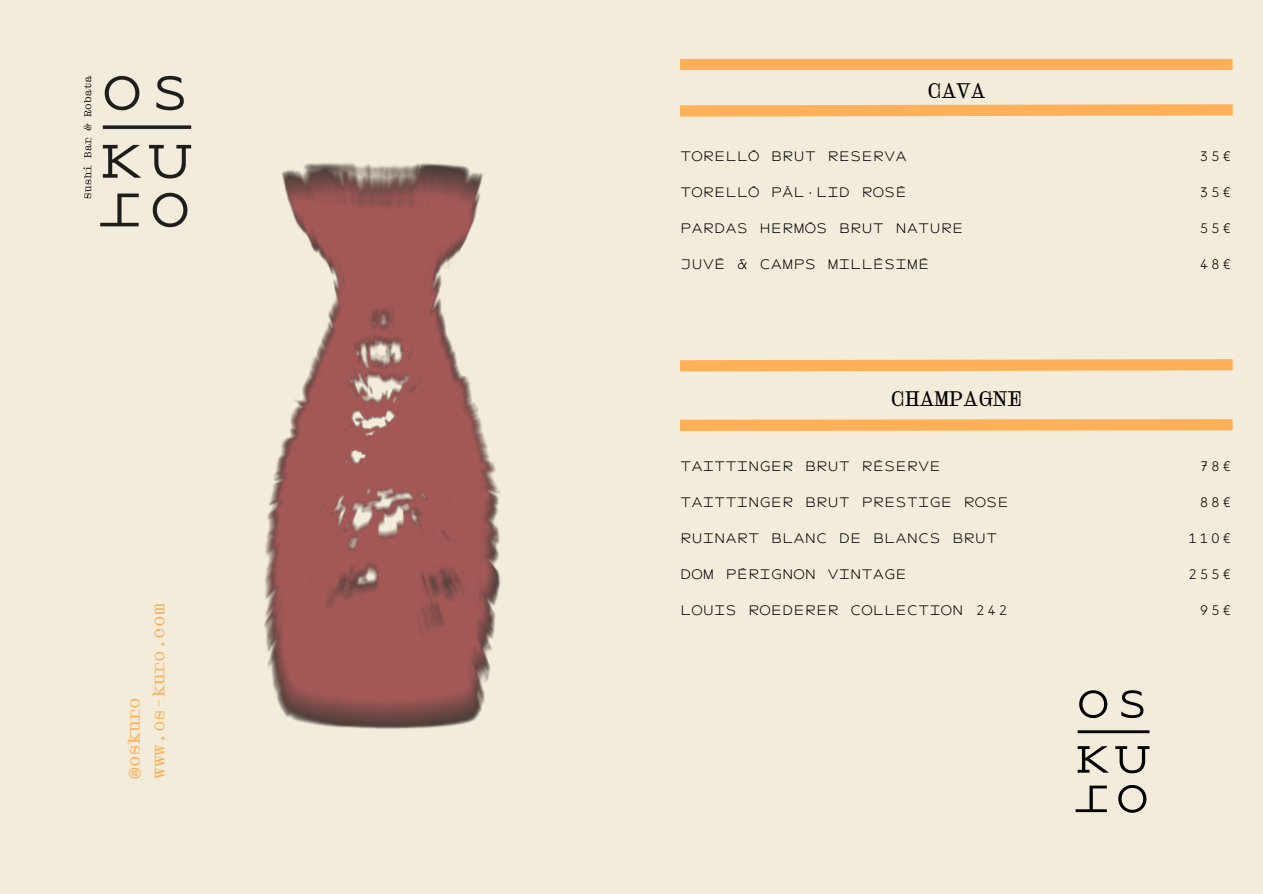
<style>
.page{position:relative;width:1263px;height:894px;background:#fff}
.page>*{position:absolute;margin:0;border:0;box-sizing:border-box;transform-origin:0 0}
.t1{font:22.5px "Droulers WEB";color:#000}
.t2{font:18px "Droulers WEB";color:#fdb057}
.t3{font:100 13.5px "NEXT Pan Mono";color:#000}
</style>
<div class="page">
<div style="left:0;top:0;width:1263px;height:893px;background:#f4ecda"></div>
<svg style="left:680px;top:359px;width:553px;height:13px;background:#fbb768"></svg>
<svg style="left:680px;top:419px;width:553px;height:12px;background:#fcb35f"></svg>
<div style="left:680px;top:59px;width:553px;height:11px;background:#fdb057"></div>
<svg style="left:680px;top:104px;width:553px;height:13px;background:#fbb768"></svg>
<img style="left:264px;top:163px;width:237px;height:566px">
<img style="left:83px;top:75px;width:210px;height:223px">
<img style="left:1075px;top:690px;width:75px;height:123px">
<p class="t2" style="left:124px;top:778px;width:83px;rotate:-90deg">@oskuro</p>
<p class="t2" style="left:149px;top:778px;width:177px;rotate:-90deg">www.os-kuro.com</p>
<p class="t1" style="left:927px;top:78px;width:60px">CAVA</p>
<p class="t3" style="left:680px;top:149px;width:228px">TORELLÓ BRUT RESERVA</p>
<p class="t3" style="left:680px;top:185px;width:228px">TORELLÓ PÀL·LID ROSÉ</p>
<p class="t3" style="left:680px;top:221px;width:285px">PARDAS HERMÓS BRUT NATURE</p>
<p class="t3" style="left:680px;top:257px;width:251px">JUVÉ &amp; CAMPS MILLÉSIMÉ</p>
<p class="t1" style="left:890px;top:387px;width:133px">CHAMPAGNE</p>
<p class="t3" style="left:680px;top:459px;width:262px">TAITTINGER BRUT RÉSERVE</p>
<p class="t3" style="left:680px;top:495px;width:330px">TAITTINGER BRUT PRESTIGE ROSE</p>
<p class="t3" style="left:680px;top:531px;width:319px">RUINART BLANC DE BLANCS BRUT</p>
<p class="t3" style="left:680px;top:567px;width:228px">DOM PÉRIGNON VINTAGE</p>
<p class="t3" style="left:680px;top:603px;width:330px">LOUIS ROEDERER COLLECTION 242</p>
<p class="t3" style="left:1198px;top:149px;width:36px">35€</p>
<p class="t3" style="left:1198px;top:185px;width:36px">35€</p>
<p class="t3" style="left:1198px;top:221px;width:36px">55€</p>
<p class="t3" style="left:1198px;top:257px;width:36px">48€</p>
<p class="t3" style="left:1198px;top:459px;width:36px">78€</p>
<p class="t3" style="left:1198px;top:495px;width:36px">88€</p>
<p class="t3" style="left:1187px;top:531px;width:47px">110€</p>
<p class="t3" style="left:1187px;top:567px;width:47px">255€</p>
<p class="t3" style="left:1198px;top:603px;width:36px">95€</p>
</div>
